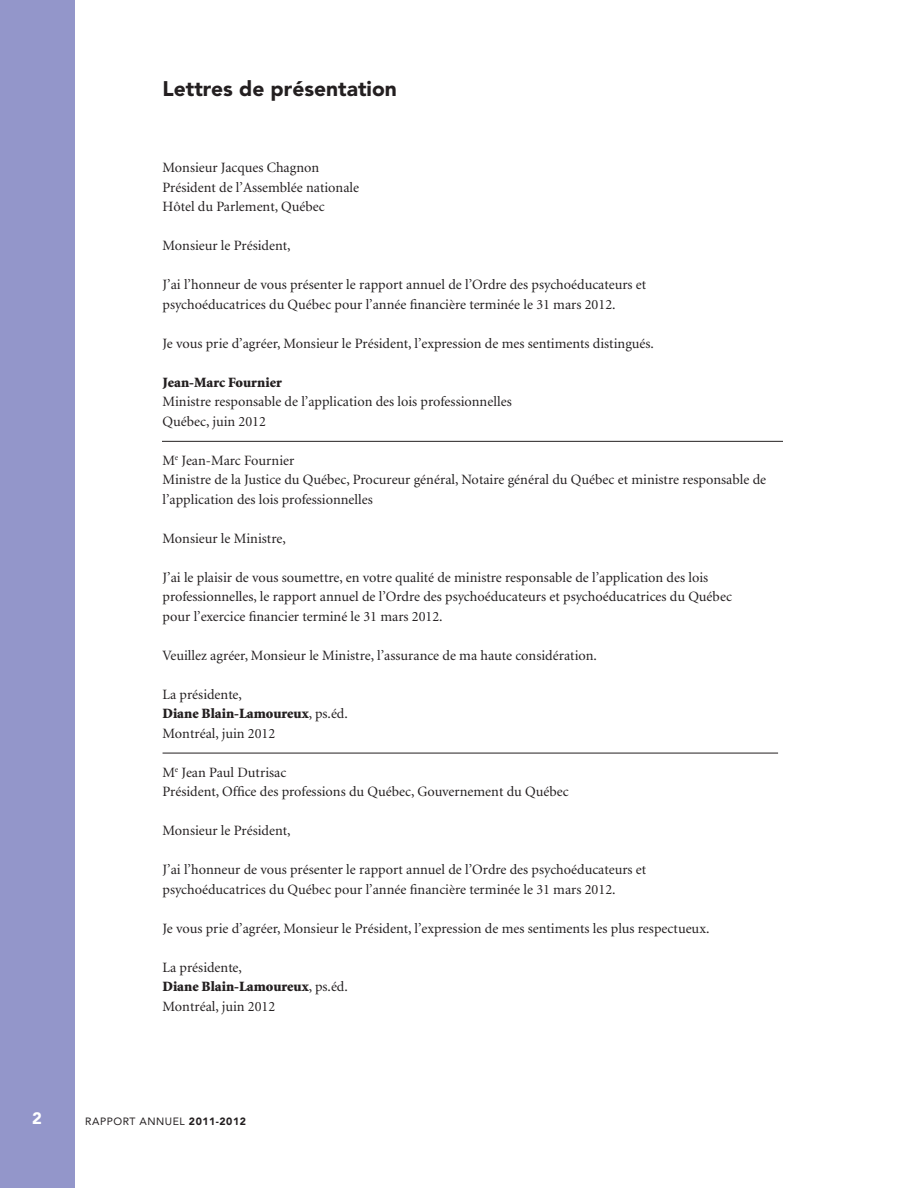
<style>
.page{position:relative;width:918px;height:1188px;background:#fff}
.page>*{position:absolute;margin:0;border:0;box-sizing:border-box;transform-origin:0 0}
.t1{font:900 21px "Avenir";color:#231f20}
.t2{font:900 16.5px "Avenir";color:#fff}
.t3{font:14.25px/19.5px "Minion";color:#231f20}
.t4{font:900 14.25px "Minion";color:#231f20}
.t5{font:10.5px "Avenir";letter-spacing:.05em;color:#231f20}
.s1{font-weight:900}
</style>
<div class="page">
<hr style="left:162px;top:441px;width:621px;height:1px;background:#231f20">
<hr style="left:163px;top:753px;width:615px;height:1px;background:#231f20">
<div style="left:0;top:0;width:74px;height:1188px;background:#9396ca"></div>
<p class="t2" style="left:32px;top:1108px;width:11px">2</p>
<h1 class="t1" style="left:163px;top:76px;width:236px">Lettres de présentation</h1>
<p class="t3" style="left:163px;top:158px;width:198px">Monsieur Jacques Chagnon<br>Président de l’Assemblée nationale<br>Hôtel du Parlement, Québec</p>
<p class="t3" style="left:163px;top:236px;width:130px">Monsieur le Président,</p>
<p class="t3" style="left:163px;top:275px;width:485px">J’ai l’honneur de vous présenter le rapport annuel de l’Ordre des psychoéducateurs et psychoéducatrices du Québec pour l’année financière terminée le 31 mars 2012.</p>
<p class="t3" style="left:163px;top:334px;width:493px">Je vous prie d’agréer, Monsieur le Président, l’expression de mes sentiments distingués.</p>
<p class="t4" style="left:163px;top:375px;width:121px">Jean-Marc Fournier</p>
<p class="t3" style="left:163px;top:392px;width:351px">Ministre responsable de l’application des lois professionnelles<br>Québec, juin 2012</p>
<p class="t3" style="left:163px;top:451px;width:605px">M<sup>e</sup> Jean-Marc Fournier<br>Ministre de la Justice du Québec, Procureur général, Notaire général du Québec et ministre responsable de l’application des lois professionnelles</p>
<p class="t3" style="left:163px;top:529px;width:125px">Monsieur le Ministre,</p>
<p class="t3" style="left:163px;top:568px;width:571px">J’ai le plaisir de vous soumettre, en votre qualité de ministre responsable de l’application des lois professionnelles, le rapport annuel de l’Ordre des psychoéducateurs et psychoéducatrices du Québec pour l’exercice financier terminé le 31 mars 2012.</p>
<p class="t3" style="left:163px;top:646px;width:436px">Veuillez agréer, Monsieur le Ministre, l’assurance de ma haute considération.</p>
<p class="t3" style="left:163px;top:685px;width:187px">La présidente,<br><span class="s1">Diane Blain-Lamoureux</span>, ps.éd.<br>Montréal, juin 2012</p>
<p class="t3" style="left:163px;top:763px;width:408px">M<sup>e</sup> Jean Paul Dutrisac<br>Président, Office des professions du Québec, Gouvernement du Québec</p>
<p class="t3" style="left:163px;top:821px;width:130px">Monsieur le Président,</p>
<p class="t3" style="left:163px;top:860px;width:485px">J’ai l’honneur de vous présenter le rapport annuel de l’Ordre des psychoéducateurs et psychoéducatrices du Québec pour l’année financière terminée le 31 mars 2012.</p>
<p class="t3" style="left:163px;top:919px;width:548px">Je vous prie d’agréer, Monsieur le Président, l’expression de mes sentiments les plus respectueux.</p>
<p class="t3" style="left:163px;top:958px;width:187px">La présidente,<br><span class="s1">Diane Blain-Lamoureux</span>, ps.éd.<br>Montréal, juin 2012</p>
<p class="t5" style="left:85px;top:1115px;width:162px">RAPPORT ANNUEL <span class="s1">2011-2012</span></p>
</div>
